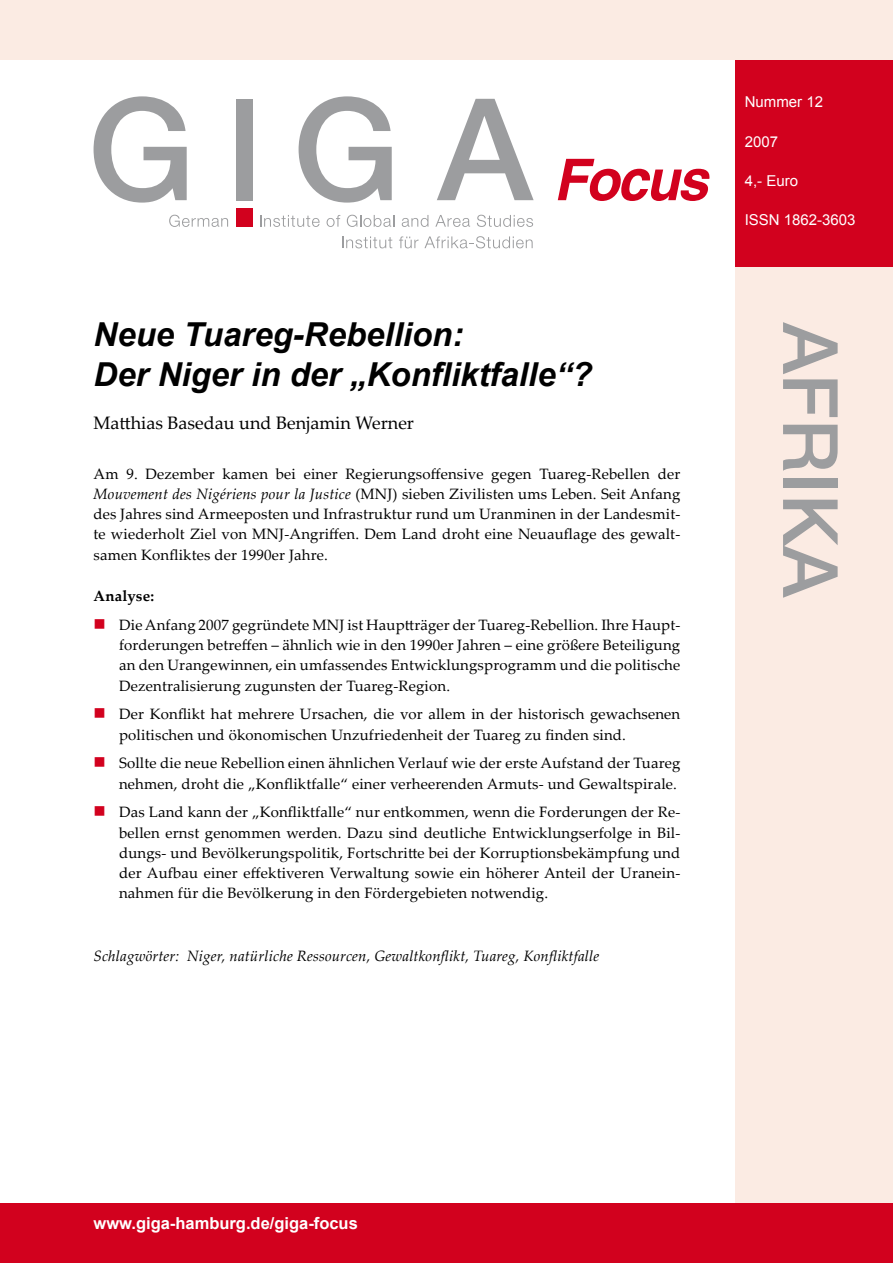
<style>
.page{position:relative;width:893px;height:1263px;background:#fff}
.page>*{position:absolute;margin:0;border:0;box-sizing:border-box;transform-origin:0 0}
.t1{font:italic 700 33px/39.6px "Arial";color:#000}
.t2{font:18px "Palatino Linotype";color:#000}
.t3{font:700 16.5px "Arial";color:#fff}
.t4{font:16.5px "Wingdings";color:#d2011e}
.t5{font:15px/20.2px "Palatino Linotype";letter-spacing:.01em;color:#000;text-align:justify}
.t6{font:italic 15px "Palatino Linotype";letter-spacing:.01em;color:#000}
.t7{font:15px "Arial";color:#fff}
.t8{font:700 15px "Palatino Linotype";letter-spacing:.01em;color:#000}
.s1{font-style:italic}
</style>
<div class="page">
<div style="left:736px;top:60px;width:157px;height:207px;background:#d2011e"></div>
<div style="left:736px;top:268px;width:157px;height:995px;background:#fbebe3"></div>
<div style="left:0;top:1203px;width:893px;height:60px;background:#d2011e"></div>
<div style="left:0;top:0;width:893px;height:60px;background:#fbebe3"></div>
<svg style="left:783px;top:322px;width:55px;height:95px"></svg>
<svg style="left:783px;top:425px;width:55px;height:46px"></svg>
<div style="left:783px;top:478px;width:55px;height:10px;background:#9c9d9f"></div>
<svg style="left:783px;top:500px;width:55px;height:98px"></svg>
<svg style="left:169px;top:215px;width:59px;height:12px"></svg>
<svg style="left:260px;top:215px;width:60px;height:12px"></svg>
<svg style="left:327px;top:215px;width:13px;height:12px"></svg>
<svg style="left:347px;top:215px;width:47px;height:12px"></svg>
<svg style="left:402px;top:215px;width:26px;height:12px"></svg>
<svg style="left:435px;top:215px;width:35px;height:12px"></svg>
<svg style="left:477px;top:215px;width:56px;height:12px"></svg>
<svg style="left:342px;top:236px;width:50px;height:12px"></svg>
<svg style="left:399px;top:236px;width:134px;height:12px"></svg>
<div style="left:236px;top:99px;width:16px;height:101px;background:#9c9d9f"></div>
<svg style="left:94px;top:96px;width:93px;height:107px"></svg>
<svg style="left:299px;top:96px;width:93px;height:107px"></svg>
<svg style="left:437px;top:99px;width:97px;height:101px"></svg>
<div style="left:236px;top:209px;width:16px;height:18px;background:#d2011e"></div>
<svg style="left:558px;top:159px;width:152px;height:42px"></svg>
<h1 class="t1" style="left:94px;top:316px;width:500px">Neue Tuareg-Rebellion:<br>Der Niger in der „Konfliktfalle“?</h1>
<p class="t2" style="left:94px;top:410px;width:322px">Matthias Basedau und Benjamin Werner</p>
<p class="t5" style="left:94px;top:463px;width:588px">Am 9. Dezember kamen bei einer Regierungsoffensive gegen Tuareg-Rebellen der <span class="s1">Mouvement des Nigériens pour la Justice</span> (MNJ) sieben Zivilisten ums Leben. Seit Anfang des Jahres sind Armeeposten und Infrastruktur rund um Uranminen in der Landesmit&shy;te wiederholt Ziel von MNJ-Angriffen. Dem Land droht eine Neuauflage des gewalt&shy;samen Konfliktes der 1990er Jahre.</p>
<p class="t8" style="left:94px;top:585px;width:62px">Analyse:</p>
<p class="t5" style="left:119px;top:614px;width:563px">Die Anfang 2007 gegründete MNJ ist Hauptträger der Tuareg-Rebellion. Ihre Haupt&shy;forderungen betreffen – ähnlich wie in den 1990er Jahren – eine größere Beteiligung an den Urangewinnen, ein umfassendes Entwicklungsprogramm und die politische Dezentralisierung zugunsten der Tuareg-Region.</p>
<p class="t5" style="left:119px;top:704px;width:563px">Der Konflikt hat mehrere Ursachen, die vor allem in der historisch gewachsenen politischen und ökonomischen Unzufriedenheit der Tuareg zu finden sind.</p>
<p class="t5" style="left:119px;top:753px;width:563px">Sollte die neue Rebellion einen ähnlichen Verlauf wie der erste Aufstand der Tuareg nehmen, droht die „Konfliktfalle“ einer verheerenden Armuts- und Gewaltspirale.</p>
<p class="t5" style="left:119px;top:802px;width:563px">Das Land kann der „Konfliktfalle“ nur entkommen, wenn die Forderungen der Re&shy;bellen ernst genommen werden. Dazu sind deutliche Entwicklungserfolge in Bil&shy;dungs- und Bevölkerungspolitik, Fortschritte bei der Korruptionsbekämpfung und der Aufbau einer effektiveren Verwaltung sowie ein höherer Anteil der Uranein&shy;nahmen für die Bevölkerung in den Fördergebieten notwendig.</p>
<p class="t4" style="left:94px;top:615px;width:14px">■</p>
<p class="t4" style="left:94px;top:705px;width:14px">■</p>
<p class="t4" style="left:94px;top:754px;width:14px">■</p>
<p class="t4" style="left:94px;top:803px;width:14px">■</p>
<p class="t6" style="left:94px;top:945px;width:507px">Schlagwörter: Niger, natürliche Ressourcen, Gewaltkonflikt, Tuareg, Konfliktfalle</p>
<p class="t7" style="left:745px;top:92px;width:80px">Nummer 12</p>
<p class="t7" style="left:745px;top:131px;width:35px">2007</p>
<p class="t7" style="left:745px;top:171px;width:55px">4,- Euro</p>
<p class="t7" style="left:745px;top:210px;width:112px">ISSN 1862-3603</p>
<p class="t3" style="left:94px;top:1212px;width:266px">www.giga-hamburg.de/giga-focus</p>
</div>
